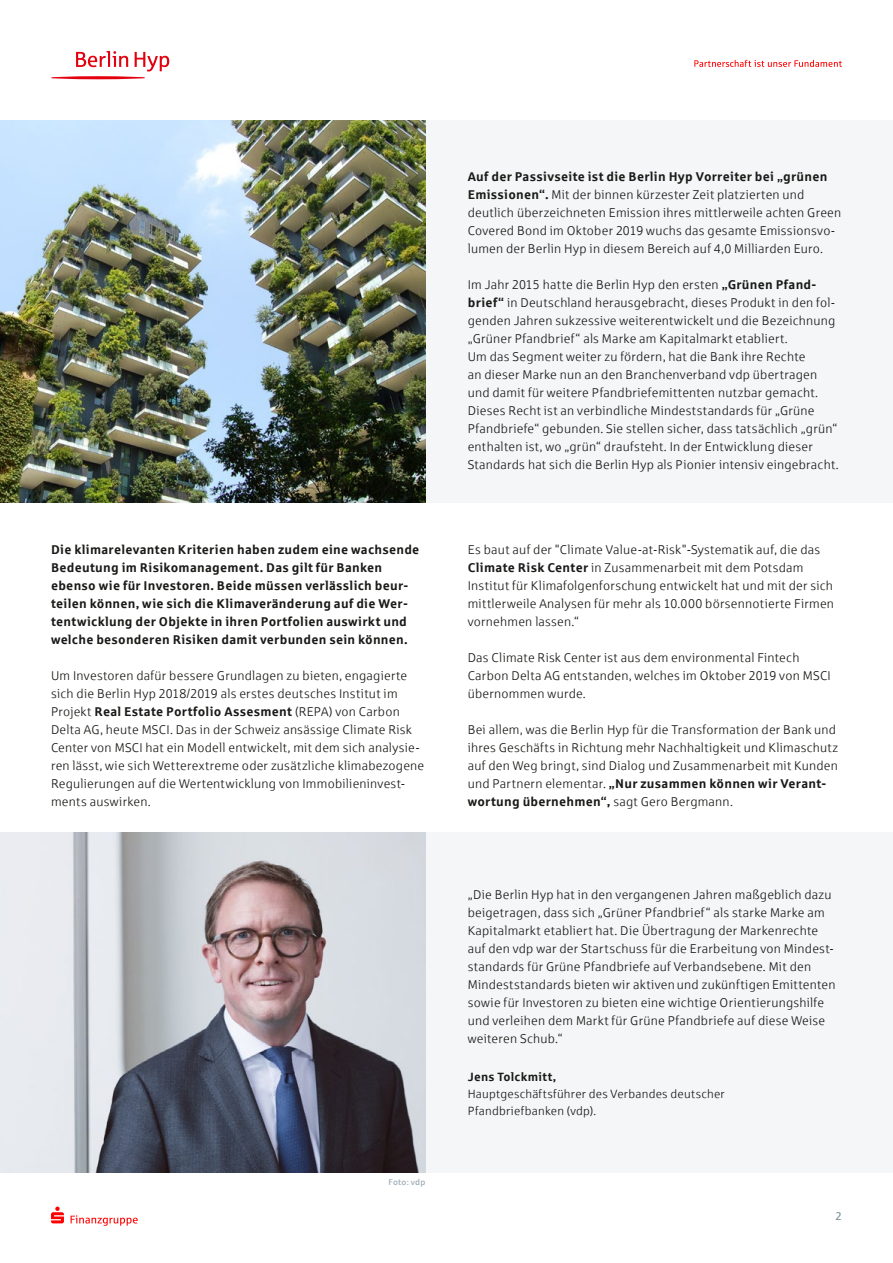
<style>
.page{position:relative;width:893px;height:1263px;background:#fff}
.page>*{position:absolute;margin:0;border:0;box-sizing:border-box;transform-origin:0 0}
.t1{font:12.75px/18px "Sparkasse Lt";letter-spacing:.015em;color:#1a1a18}
.t2{font:700 12.75px/18px "Sparkasse Rg";letter-spacing:.02em;color:#1a1a18}
.t3{font:12px/17px "Sparkasse Lt";letter-spacing:.02em;color:#1a1a18}
.t4{font:700 12px "Sparkasse Rg";letter-spacing:.025em;color:#1a1a18}
.t5{font:11.25px "Sparkasse Rg";color:#7c909a}
.t6{font:8.55px "Sparkasse Rg";letter-spacing:.03em;color:#95a6b0}
.s1{font-family:"Sparkasse Lt";font-weight:400}
.s2{font-family:"Sparkasse Rg";font-weight:700}
</style>
<div class="page">
<svg style="left:51px;top:1206px;width:13px;height:17px"></svg>
<svg style="left:71px;top:1215px;width:67px;height:11px"></svg>
<svg style="left:51px;top:51px;width:118px;height:28px"></svg>
<svg style="left:694px;top:60px;width:148px;height:7px"></svg>
<div style="left:425px;top:120px;width:468px;height:383px;background:#f4f6f7"></div>
<img style="left:0;top:120px;width:425px;height:383px">
<div style="left:425px;top:832px;width:468px;height:340px;background:#f4f6f7"></div>
<img style="left:0;top:832px;width:425px;height:340px">
<p class="t2" style="left:51px;top:540px;width:370px">Die klimarelevanten Kriterien haben zudem eine wachsende Bedeutung im Risikomanagement. Das gilt für Banken ebenso wie für Investoren. Beide müssen verlässlich beur&shy;teilen können, wie sich die Klimaveränderung auf die Wer&shy;tentwicklung der Objekte in ihren Portfolien auswirkt und welche besonderen Risiken damit verbunden sein können.</p>
<p class="t1" style="left:51px;top:666px;width:358px">Um Investoren dafür bessere Grundlagen zu bieten, engagierte sich die Berlin Hyp 2018/2019 als erstes deutsches Institut im</p>
<p class="t2" style="left:51px;top:702px;width:350px"><span class="s1">Projekt</span> Real Estate Portfolio Assesment <span class="s1">(REPA) von Carbon</span></p>
<p class="t1" style="left:51px;top:720px;width:375px">Delta AG, heute MSCI. Das in der Schweiz ansässige Climate Risk Center von MSCI hat ein Modell entwickelt, mit dem sich analysie&shy;ren lässt, wie sich Wetterextreme oder zusätzliche klimabezogene Regulierungen auf die Wertentwicklung von Immobilieninvest&shy;ments auswirken.</p>
<p class="t6" style="left:389px;top:1176px;width:38px">Foto: vdp</p>
<p class="t2" style="left:468px;top:167px;width:361px">Auf der Passivseite ist die Berlin Hyp Vorreiter bei „grünen</p>
<p class="t1" style="left:468px;top:186px;width:375px"><span class="s2">Emissionen“.</span> Mit der binnen kürzester Zeit platzierten und deutlich überzeichneten Emission ihres mittlerweile achten Green Covered Bond im Oktober 2019 wuchs das gesamte Emissionsvo&shy;lumen der Berlin Hyp in diesem Bereich auf 4,0 Milliarden Euro.</p>
<p class="t1" style="left:468px;top:276px;width:373px">Im Jahr 2015 hatte die Berlin Hyp den ersten <span class="s2">„Grünen Pfand&shy;brief“</span> in Deutschland herausgebracht, dieses Produkt in den fol&shy;genden Jahren sukzessive weiterentwickelt und die Bezeichnung „Grüner Pfandbrief“ als Marke am Kapitalmarkt etabliert.<br>Um das Segment weiter zu fördern, hat die Bank ihre Rechte<br>an dieser Marke nun an den Branchenverband vdp übertragen und damit für weitere Pfandbriefemittenten nutzbar gemacht.<br>Dieses Recht ist an verbindliche Mindeststandards für „Grüne Pfandbriefe“ gebunden. Sie stellen sicher, dass tatsächlich „grün“ enthalten ist, wo „grün“ draufsteht. In der Entwicklung dieser Standards hat sich die Berlin Hyp als Pionier intensiv eingebracht.</p>
<p class="t1" style="left:468px;top:540px;width:368px">Es baut auf der "Climate Value-at-Risk"-Systematik auf, die das <span class="s2">Climate Risk Center</span> in Zusammenarbeit mit dem Potsdam Institut für Klimafolgenforschung entwickelt hat und mit der sich mittlerweile Analysen für mehr als 10.000 börsennotierte Firmen vornehmen lassen.“</p>
<p class="t1" style="left:468px;top:648px;width:364px">Das Climate Risk Center ist aus dem environmental Fintech<br>Carbon Delta AG entstanden, welches im Oktober 2019 von MSCI übernommen wurde.</p>
<p class="t1" style="left:468px;top:720px;width:372px">Bei allem, was die Berlin Hyp für die Transformation der Bank und ihres Geschäfts in Richtung mehr Nachhaltigkeit und Klimaschutz auf den Weg bringt, sind Dialog und Zusammenarbeit mit Kunden</p>
<p class="t2" style="left:468px;top:774px;width:360px"><span class="s1">und Partnern elementar.</span> „Nur zusammen können wir Verant&shy;wortung übernehmen“, <span class="s1">sagt Gero Bergmann.</span></p>
<p class="t1" style="left:468px;top:885px;width:369px">„Die Berlin Hyp hat in den vergangenen Jahren maßgeblich dazu beigetragen, dass sich „Grüner Pfandbrief“ als starke Marke am Kapitalmarkt etabliert hat. Die Übertragung der Markenrechte auf den vdp war der Startschuss für die Erarbeitung von Mindest&shy;standards für Grüne Pfandbriefe auf Verbandsebene. Mit den Mindeststandards bieten wir aktiven und zukünftigen Emittenten sowie für Investoren zu bieten eine wichtige Orientierungshilfe und verleihen dem Markt für Grüne Pfandbriefe auf diese Weise weiteren Schub.“</p>
<p class="t4" style="left:468px;top:1069px;width:90px">Jens Tolckmitt,</p>
<p class="t3" style="left:468px;top:1085px;width:258px">Hauptgeschäftsführer des Verbandes deutscher<br>Pfandbriefbanken (vdp).</p>
<p class="t5" style="left:835px;top:1209px;width:8px">2</p>
</div>
